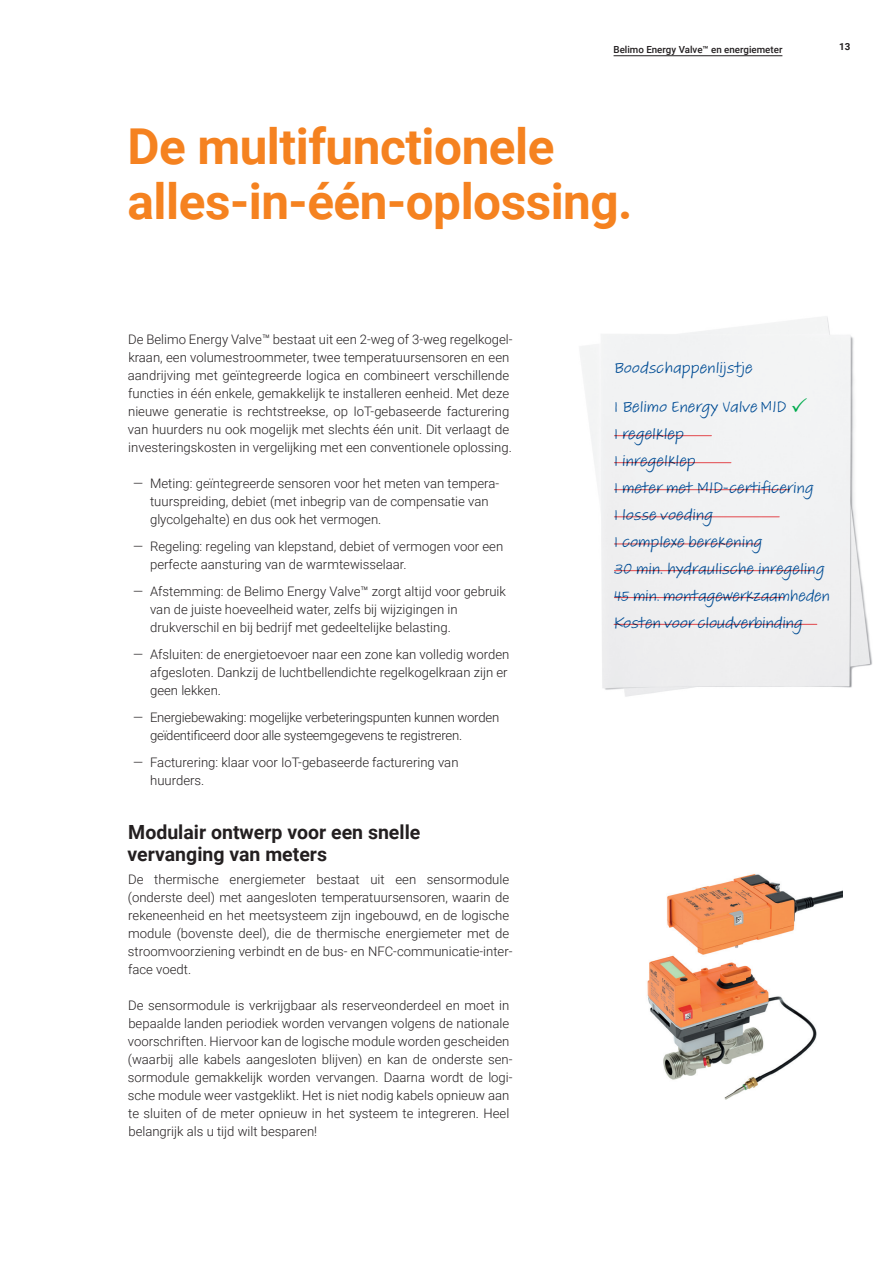
<style>
.page{position:relative;width:893px;height:1263px;background:#fff}
.page>*{position:absolute;margin:0;border:0;box-sizing:border-box;transform-origin:0 0}
.t1{font:700 49.5px/55.5px "Roboto";letter-spacing:-.01em;color:#f58220}
.t2{font:700 19.5px/22.5px "Roboto";color:#231f20}
.t3{font:16.5px/27px "Adobe Handwriting Tiffany";color:#014d95}
.t4{font:300 13.2px/18px "Roboto";color:#231f20}
.t5{font:300 13.2px/18px "Roboto";letter-spacing:-.02em;color:#231f20}
.t6{font:500 9.75px "Roboto";color:#231f20}
.t7{font:700 9.75px "Roboto";color:#231f20}
</style>
<div class="page">
<hr style="left:614px;top:55px;width:168px;height:1px;background:#231f20">
<img style="left:580px;top:316px;width:292px;height:381px">
<hr style="left:614px;top:435px;width:97px;height:1px;background:#ee1d23">
<hr style="left:614px;top:462px;width:117px;height:1px;background:#ee1d23">
<hr style="left:614px;top:489px;width:175px;height:1px;background:#ee1d23">
<hr style="left:614px;top:516px;width:165px;height:1px;background:#ee1d23">
<hr style="left:614px;top:543px;width:145px;height:1px;background:#ee1d23">
<hr style="left:614px;top:570px;width:199px;height:1px;background:#ee1d23">
<hr style="left:614px;top:597px;width:169px;height:1px;background:#ee1d23">
<hr style="left:614px;top:624px;width:203px;height:1px;background:#ee1d23">
<img style="left:647px;top:874px;width:196px;height:226px">
<svg style="left:792px;top:398px;width:15px;height:14px"></svg>
<p class="t6" style="left:614px;top:42px;width:170px">Belimo Energy Valve™ en energiemeter</p>
<p class="t7" style="left:839px;top:40px;width:13px">13</p>
<h1 class="t1" style="left:128px;top:116px;width:507px">De multifunctionele alles-in-één-oplossing.</h1>
<p class="t4" style="left:128px;top:329px;width:386px">De Belimo Energy Valve™ bestaat uit een 2-weg of 3-weg regelkogel&shy;kraan, een volumestroommeter, twee temperatuursensoren en een aandrijving met geïntegreerde logica en combineert verschillende functies in één enkele, gemakkelijk te installeren eenheid. Met deze nieuwe generatie is rechtstreekse, op IoT-gebaseerde facturering van huurders nu ook mogelijk met slechts één unit. Dit verlaagt de investeringskosten in vergelijking met een conventionele oplossing.</p>
<p class="t4" style="left:150px;top:473px;width:351px;text-indent:-17px">— Meting: geïntegreerde sensoren voor het meten van tempera&shy;tuurspreiding, debiet (met inbegrip van de compensatie van glycolgehalte) en dus ook het vermogen.</p>
<p class="t4" style="left:150px;top:536px;width:355px;text-indent:-17px">— Regeling: regeling van klepstand, debiet of vermogen voor een perfecte aansturing van de warmtewisselaar.</p>
<p class="t4" style="left:150px;top:581px;width:357px;text-indent:-17px">— Afstemming: de Belimo Energy Valve™ zorgt altijd voor gebruik van de juiste hoeveelheid water, zelfs bij wijzigingen in drukverschil en bij bedrijf met gedeeltelijke belasting.</p>
<p class="t4" style="left:150px;top:644px;width:361px;text-indent:-17px">— Afsluiten: de energietoevoer naar een zone kan volledig worden afgesloten. Dankzij de luchtbellendichte regelkogelkraan zijn er geen lekken.</p>
<p class="t5" style="left:150px;top:707px;width:351px;text-indent:-17px">— Energiebewaking: mogelijke verbeteringspunten kunnen worden geïdentificeerd door alle systeemgegevens te registreren.</p>
<p class="t4" style="left:150px;top:752px;width:310px;text-indent:-17px">— Facturering: klaar voor IoT-gebaseerde facturering van huurders.</p>
<h2 class="t2" style="left:127px;top:820px;width:294px">Modulair ontwerp voor een snelle vervanging van meters</h2>
<p class="t4" style="left:128px;top:869px;width:386px">De thermische energiemeter bestaat uit een sensormodule (onderste deel) met aangesloten temperatuursensoren, waarin de rekeneenheid en het meetsysteem zijn ingebouwd, en de logische module (bovenste deel), die de thermische energiemeter met de stroomvoorziening verbindt en de bus- en NFC-communicatie-inter&shy;face voedt.</p>
<p class="t4" style="left:128px;top:995px;width:386px">De sensormodule is verkrijgbaar als reserveonderdeel en moet in bepaalde landen periodiek worden vervangen volgens de nationale voorschriften. Hiervoor kan de logische module worden gescheiden (waarbij alle kabels aangesloten blijven) en kan de onderste sen&shy;sormodule gemakkelijk worden vervangen. Daarna wordt de logi&shy;sche module weer vastgeklikt. Het is niet nodig kabels opnieuw aan te sluiten of de meter opnieuw in het systeem te integreren. Heel belangrijk als u tijd wilt besparen!</p>
<p class="t3" style="left:614px;top:354px;width:140px">Boodschappenlijstje</p>
<p class="t3" style="left:614px;top:394px;width:218px">1 Belimo Energy ValveMID<br>1 regelklep<br>1 inregelklep<br>1 meter met MID-certificering<br>1 losse voeding<br>1 complexe berekening<br>30 min. hydraulische inregeling<br>45 min. montagewerkzaamheden<br>Kosten voor cloudverbinding</p>
</div>
